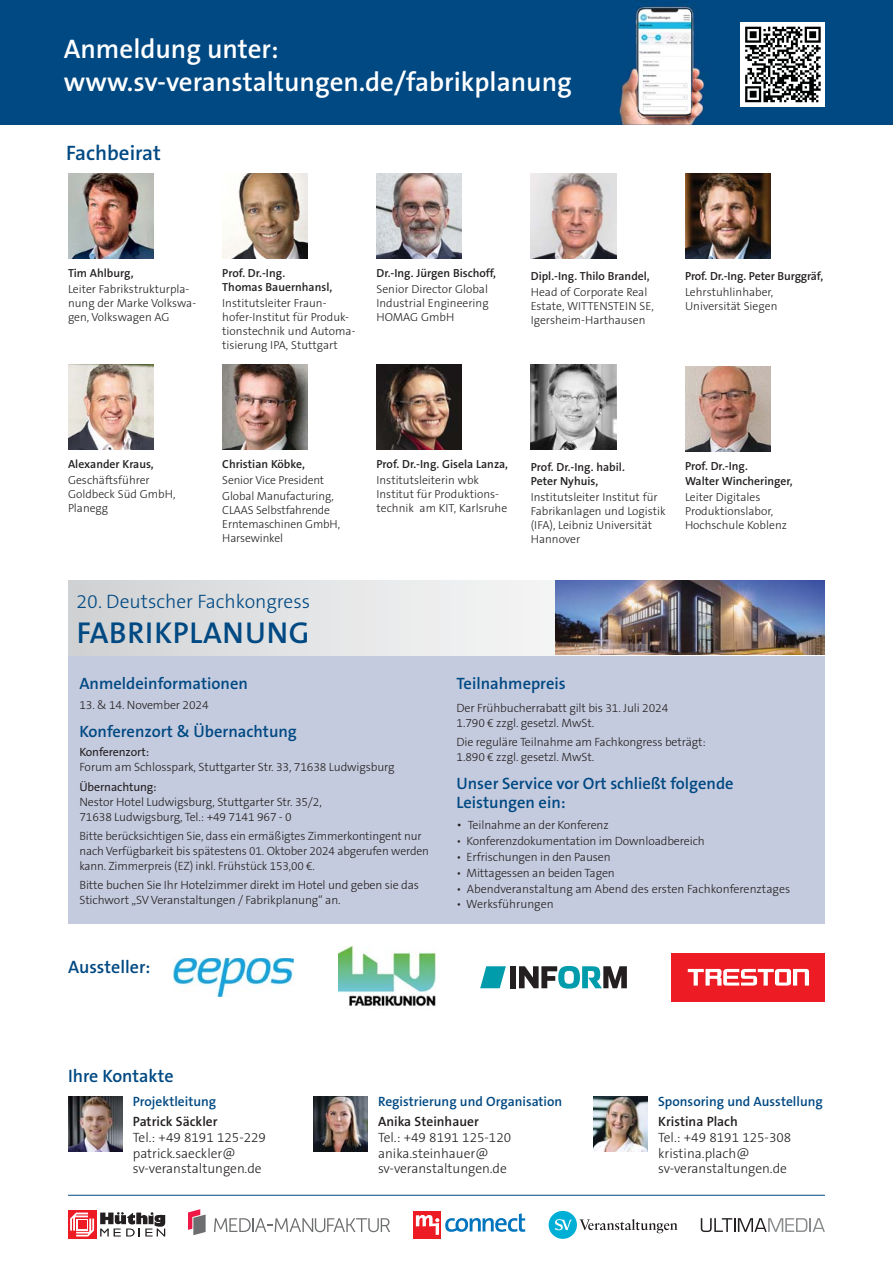
<style>
.page{position:relative;width:893px;height:1263px;background:#fff}
.page>*{position:absolute;margin:0;border:0;box-sizing:border-box;transform-origin:0 0}
.t1{font:600 30.3px "The Sans Os F";letter-spacing:.02em;color:#004983}
.t2{font:600 27px/32.4px "The Sans Os F";color:#fff}
.t3{font:600 21px "The Sans Os F";color:#004983}
.t4{font:300 19.5px "The Sans Os F";color:#004983}
.t5{font:600 18px "The Sans Os F";color:#004983}
.t6{font:600 16.5px/19.2px "The Sans Os F";color:#004983}
.t7{font:300 13.5px/15.8px "The Sans Os F";color:#231f20}
.t8{font:600 13.5px "The Sans Os F";color:#004983}
.t9{font:600 13.5px "The Sans Os F";color:#231f20}
.t10{font:300 12px/15px "The Sans Os F";letter-spacing:-.01em;color:#231f20}
.t11{font:12px "The Sans Os F";letter-spacing:-.01em;color:#231f20}
.t12{font:300 11.7px/14.1px "The Sans Os F";color:#231f20}
.t13{font:600 11.7px/14.1px "The Sans Os F";color:#231f20}
.s1{font-size:13.5px}
</style>
<div class="page">
<hr style="left:68px;top:1195px;width:757px;height:1px;background:#004983">
<div style="left:0;top:0;width:893px;height:125px;background:#004983"></div>
<img style="left:618px;top:4px;width:89px;height:121px">
<img style="left:638px;top:9px;width:53px;height:109px;border-radius:6px">
<div style="left:741px;top:22px;width:84px;height:84px;background:#fff"></div>
<svg style="left:445px;top:1213px;width:80px;height:19px"></svg>
<div style="left:413px;top:1211px;width:28px;height:28px;background:#ed1c24"></div>
<svg style="left:416px;top:1215px;width:23px;height:20px"></svg>
<svg style="left:701px;top:1218px;width:124px;height:14px"></svg>
<svg style="left:188px;top:1209px;width:18px;height:26px"></svg>
<svg style="left:214px;top:1218px;width:176px;height:14px"></svg>
<div style="left:549px;top:1211px;width:28px;height:28px;background:#00afd5;border-radius:50%"></div>
<svg style="left:555px;top:1219px;width:17px;height:11px"></svg>
<svg style="left:579px;top:1219px;width:98px;height:14px"></svg>
<svg style="left:68px;top:1210px;width:28px;height:28px"></svg>
<svg style="left:70px;top:1212px;width:24px;height:24px"></svg>
<svg style="left:76px;top:1219px;width:12px;height:11px"></svg>
<div style="left:78px;top:1220px;width:8px;height:8px;background:#ed1c24"></div>
<svg style="left:100px;top:1212px;width:65px;height:24px"></svg>
<img style="left:68px;top:1096px;width:55px;height:55px">
<img style="left:593px;top:1096px;width:55px;height:55px">
<img style="left:313px;top:1096px;width:55px;height:55px">
<div style="left:68px;top:621px;width:757px;height:303px;background:#c5cbde"></div>
<svg style="left:68px;top:581px;width:488px;height:74px"></svg>
<img style="left:556px;top:580px;width:269px;height:75px">
<img style="left:222px;top:174px;width:86px;height:85px">
<img style="left:685px;top:367px;width:85px;height:85px">
<img style="left:377px;top:174px;width:85px;height:85px">
<img style="left:222px;top:364px;width:86px;height:86px">
<img style="left:68px;top:364px;width:85px;height:86px">
<img style="left:377px;top:364px;width:85px;height:86px">
<img style="left:68px;top:174px;width:85px;height:85px">
<img style="left:531px;top:364px;width:85px;height:86px">
<img style="left:531px;top:174px;width:85px;height:85px">
<img style="left:685px;top:174px;width:85px;height:85px">
<svg style="left:745px;top:27px;width:76px;height:75px"></svg>
<img style="left:174px;top:958px;width:120px;height:38px">
<img style="left:339px;top:946px;width:96px;height:62px">
<svg style="left:480px;top:966px;width:26px;height:22px"></svg>
<div style="left:510px;top:966px;width:6px;height:22px;background:#231f20"></div>
<svg style="left:519px;top:966px;width:108px;height:23px"></svg>
<div style="left:672px;top:953px;width:153px;height:48px;background:#ed1c24"></div>
<svg style="left:688px;top:969px;width:121px;height:16px"></svg>
<h2 class="t2" style="left:64px;top:34px;width:510px">Anmeldung unter: www.sv-veranstaltungen.de/fabrikplanung</h2>
<h3 class="t3" style="left:66px;top:143px;width:96px">Fachbeirat</h3>
<p class="t13" style="left:68px;top:266px;width:67px">Tim Ahlburg,</p>
<p class="t12" style="left:68px;top:283px;width:130px">Leiter Fabrikstrukturpla&shy;nung der Marke Volkswa&shy;gen, Volkswagen AG</p>
<p class="t13" style="left:222px;top:266px;width:111px">Prof. Dr.-Ing.<br>Thomas Bauernhansl,</p>
<p class="t12" style="left:222px;top:297px;width:135px">Institutsleiter Fraun&shy;hofer-Institut für Produk&shy;tionstechnik und Automa&shy;tisierung IPA, Stuttgart</p>
<p class="t13" style="left:377px;top:266px;width:121px">Dr.-Ing. Jürgen Bischoff,</p>
<p class="t12" style="left:377px;top:283px;width:114px;text-align:justify">Senior Director Global Industrial Engineering HOMAG GmbH</p>
<p class="t13" style="left:531px;top:269px;width:120px">Dipl.-Ing. Thilo Brandel,</p>
<p class="t12" style="left:531px;top:285px;width:125px">Head of Corporate Real<br>Estate, WITTENSTEIN SE,<br>Igersheim-Harthausen</p>
<p class="t13" style="left:685px;top:270px;width:140px">Prof. Dr.-Ing. Peter Burggräf,</p>
<p class="t12" style="left:685px;top:286px;width:94px">Lehrstuhlinhaber,<br>Universität Siegen</p>
<p class="t13" style="left:68px;top:457px;width:87px">Alexander Kraus,</p>
<p class="t12" style="left:68px;top:473px;width:109px">Geschäftsführer<br>Goldbeck Süd GmbH,<br>Planegg</p>
<p class="t13" style="left:222px;top:457px;width:84px">Christian Köbke,</p>
<p class="t12" style="left:222px;top:472px;width:113px;line-height:16.2px">Senior Vice President<br>Global Manufacturing,</p>
<p class="t12" style="left:222px;top:504px;width:119px">CLAAS Selbstfahrende<br>Erntemaschinen GmbH,<br>Harsewinkel</p>
<h3 class="t4" style="left:77px;top:591px;width:235px">20. Deutscher Fachkongress</h3>
<h1 class="t1" style="left:77px;top:617px;width:234px">FABRIKPLANUNG</h1>
<p class="t13" style="left:377px;top:457px;width:133px">Prof. Dr.-Ing. Gisela Lanza,</p>
<p class="t12" style="left:377px;top:473px;width:132px">Institutsleiterin wbk<br>Institut für Produktions&shy;technik am KIT, Karlsruhe</p>
<p class="t13" style="left:531px;top:460px;width:96px">Prof. Dr.-Ing. habil.<br>Peter Nyhuis,</p>
<p class="t12" style="left:531px;top:490px;width:136px">Institutsleiter Institut für<br>Fabrikanlagen und Logistik (IFA), Leibniz Universität<br>Hannover</p>
<p class="t13" style="left:685px;top:459px;width:109px;line-height:15px">Prof. Dr.-Ing.<br>Walter Wincheringer,</p>
<p class="t12" style="left:685px;top:491px;width:103px">Leiter Digitales<br>Produktionslabor,<br>Hochschule Koblenz</p>
<h3 class="t6" style="left:79px;top:674px;width:170px">Anmeldeinformationen</h3>
<p class="t10" style="left:79px;top:698px;width:131px">13. &amp; 14. November 2024</p>
<h3 class="t6" style="left:79px;top:723px;width:219px">Konferenzort &amp; Übernachtung</h3>
<p class="t11" style="left:79px;top:745px;width:71px">Konferenzort:</p>
<p class="t10" style="left:79px;top:760px;width:317px">Forum am Schlosspark, Stuttgarter Str. 33, 71638 Ludwigsburg</p>
<p class="t11" style="left:79px;top:779px;width:79px">Übernachtung:</p>
<p class="t10" style="left:79px;top:795px;width:244px">Nestor Hotel Ludwigsburg, Stuttgarter Str. 35/2,<br>71638 Ludwigsburg, Tel.: +49 7141 967 - 0</p>
<p class="t10" style="left:79px;top:829px;width:351px">Bitte berücksichtigen Sie, dass ein ermäßigtes Zimmerkontingent nur nach Verfügbarkeit bis spätestens 01. Oktober 2024 abgerufen werden kann. Zimmerpreis (EZ) inkl. Frühstück 153,00 €.</p>
<p class="t10" style="left:79px;top:878px;width:341px">Bitte buchen Sie Ihr Hotelzimmer direkt im Hotel und geben sie das<br>Stichwort „SV Veranstaltungen / Fabrikplanung“ an.</p>
<h3 class="t5" style="left:68px;top:957px;width:84px">Aussteller:</h3>
<h3 class="t6" style="left:456px;top:674px;width:111px">Teilnahmepreis</h3>
<p class="t10" style="left:456px;top:701px;width:213px">Der Frühbucherrabatt gilt bis 31. Juli 2024<br>1.790 € zzgl. gesetzl. MwSt.</p>
<p class="t10" style="left:456px;top:735px;width:251px">Die reguläre Teilnahme am Fachkongress beträgt:<br>1.890 € zzgl. gesetzl. MwSt.</p>
<h3 class="t6" style="left:456px;top:775px;width:279px">Unser Service vor Ort schließt folgende<br>Leistungen ein:</h3>
<p class="t10" style="left:456px;top:818px;width:154px"><span class="s1">•</span> Teilnahme an der Konferenz</p>
<p class="t10" style="left:456px;top:834px;width:250px">• Konferenzdokumentation im Downloadbereich</p>
<p class="t10" style="left:456px;top:850px;width:156px">• Erfrischungen in den Pausen</p>
<p class="t10" style="left:456px;top:866px;width:160px">• Mittagessen an beiden Tagen</p>
<p class="t10" style="left:456px;top:881px;width:335px">• Abendveranstaltung am Abend des ersten Fachkonferenztages</p>
<p class="t10" style="left:456px;top:897px;width:99px">• Werksführungen</p>
<h3 class="t5" style="left:68px;top:1067px;width:107px">Ihre Kontakte</h3>
<p class="t8" style="left:133px;top:1095px;width:85px">Projektleitung</p>
<p class="t9" style="left:133px;top:1115px;width:86px">Patrick Säckler</p>
<p class="t7" style="left:133px;top:1130px;width:135px">Tel.: +49 8191 125-229 patrick.saeckler@ sv-veranstaltungen.de</p>
<p class="t8" style="left:378px;top:1095px;width:186px">Registrierung und Organisation</p>
<p class="t9" style="left:378px;top:1115px;width:102px">Anika Steinhauer</p>
<p class="t7" style="left:378px;top:1130px;width:135px">Tel.: +49 8191 125-120 anika.steinhauer@ sv-veranstaltungen.de</p>
<p class="t8" style="left:658px;top:1095px;width:166px">Sponsoring und Ausstellung</p>
<p class="t9" style="left:658px;top:1115px;width:81px">Kristina Plach</p>
<p class="t7" style="left:658px;top:1130px;width:135px">Tel.: +49 8191 125-308 kristina.plach@ sv-veranstaltungen.de</p>
</div>
